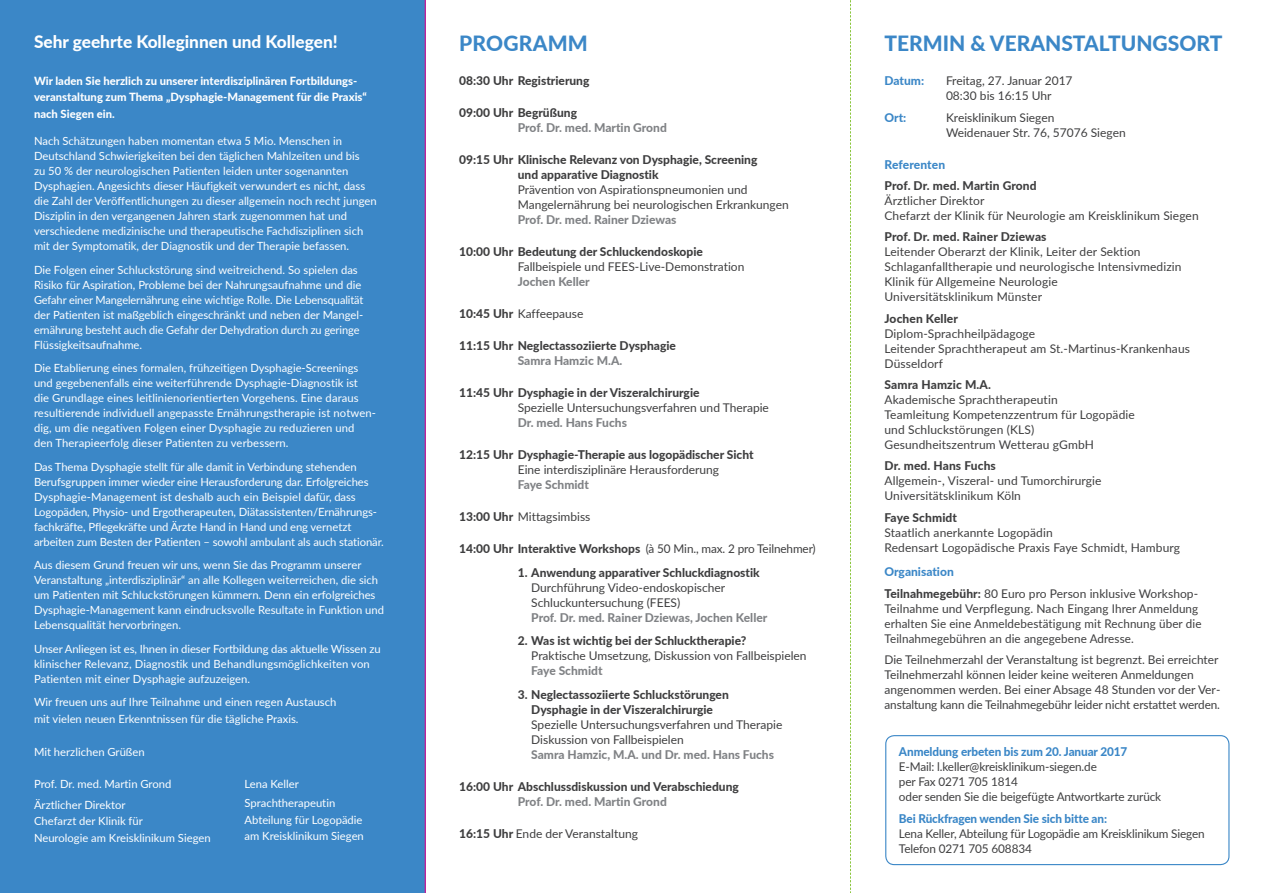
<style>
.page{position:relative;width:1263px;height:893px;background:#fff}
.page>*{position:absolute;margin:0;border:0;box-sizing:border-box;transform-origin:0 0}
.t1{font:800 21px "Lato";color:#3b87c7}
.t2{font:800 17.25px "Lato";color:#fff}
.t3{font:12px/15px "Lato";color:#3e3e3f}
.t4{font:800 12px/15px "Lato";color:#3e3e3f}
.t5{font:800 12px/15px "Lato";color:#808285}
.t6{font:800 12px "Lato";color:#3b87c7}
.t7{font:11.25px/15px "Lato";color:#fff}
.t8{font:800 11.25px/16.5px "Lato";color:#fff}
.s1{color:#3e3e3f}
.s2{font-weight:800}
.s3{font-weight:800;color:#808285}
.s4{color:#808285}
.s5{font-weight:400}
.s6{font-weight:800;color:#3b87c7}
</style>
<div class="page">
<div style="left:0;top:0;width:426px;height:893px;background:#3b87c7"></div>
<div style="left:885px;top:735px;width:344px;height:130px;border:1px solid #3b87c7;border-radius:9px"></div>
<hr style="left:425px;top:0;width:1px;height:893px;background:#ed028c">
<svg style="left:850px;top:0;width:1px;height:893px"></svg>
<p class="t2" style="left:34px;top:29px;width:305px">Sehr geehrte Kolleginnen und Kollegen!</p>
<p class="t1" style="left:459px;top:28px;width:130px">PROGRAMM</p>
<p class="t8" style="left:34px;top:72px;width:334px">Wir laden Sie herzlich zu unserer interdisziplinären Fortbildungs&shy;veranstaltung zum Thema „Dysphagie-Management für die Praxis“ nach Siegen ein.</p>
<p class="t7" style="left:34px;top:133px;width:344px">Nach Schätzungen haben momentan etwa 5 Mio. Menschen in Deutschland Schwierigkeiten bei den täglichen Mahlzeiten und bis<br>zu 50 % der neurologischen Patienten leiden unter sogenannten Dysphagien. Angesichts dieser Häufigkeit verwundert es nicht, dass die Zahl der Veröffentlichungen zu dieser allgemein noch recht jungen Disziplin in den vergangenen Jahren stark zugenommen hat und verschiedene medizinische und therapeutische Fachdisziplinen sich mit der Symptomatik, der Diagnostik und der Therapie befassen.</p>
<p class="t7" style="left:34px;top:262px;width:331px">Die Folgen einer Schluckstörung sind weitreichend. So spielen das Risiko für Aspiration, Probleme bei der Nahrungsaufnahme und die Gefahr einer Mangelernährung eine wichtige Rolle. Die Lebensqualität der Patienten ist maßgeblich eingeschränkt und neben der Mangel&shy;ernährung besteht auch die Gefahr der Dehydration durch zu geringe Flüssigkeitsaufnahme.</p>
<p class="t7" style="left:34px;top:360px;width:343px">Die Etablierung eines formalen, frühzeitigen Dysphagie-Screenings und gegebenenfalls eine weiterführende Dysphagie-Diagnostik ist<br>die Grundlage eines leitlinienorientierten Vorgehens. Eine daraus resultierende individuell angepasste Ernährungstherapie ist notwen&shy;dig, um die negativen Folgen einer Dysphagie zu reduzieren und den Therapieerfolg dieser Patienten zu verbessern.</p>
<p class="t7" style="left:34px;top:459px;width:351px">Das Thema Dysphagie stellt für alle damit in Verbindung stehenden Berufsgruppen immer wieder eine Herausforderung dar. Erfolgreiches Dysphagie-Management ist deshalb auch ein Beispiel dafür, dass Logopäden, Physio- und Ergotherapeuten, Diätassistenten/Ernährungs&shy;fachkräfte, Pflegekräfte und Ärzte Hand in Hand und eng vernetzt arbeiten zum Besten der Patienten – sowohl ambulant als auch stationär.</p>
<p class="t7" style="left:34px;top:557px;width:351px">Aus diesem Grund freuen wir uns, wenn Sie das Programm unserer Veranstaltung „interdisziplinär“ an alle Kollegen weiterreichen, die sich um Patienten mit Schluckstörungen kümmern. Denn ein erfolgreiches Dysphagie-Management kann eindrucksvolle Resultate in Funktion und Lebensqualität hervorbringen.</p>
<p class="t7" style="left:34px;top:641px;width:348px">Unser Anliegen ist es, Ihnen in dieser Fortbildung das aktuelle Wissen zu klinischer Relevanz, Diagnostik und Behandlungsmöglichkeiten von<br>Patienten mit einer Dysphagie aufzuzeigen.</p>
<p class="t7" style="left:34px;top:693px;width:304px;line-height:16.5px">Wir freuen uns auf Ihre Teilnahme und einen regen Austausch mit vielen neuen Erkenntnissen für die tägliche Praxis.</p>
<p class="t7" style="left:34px;top:744px;width:112px">Mit herzlichen Grüßen</p>
<p class="t7" style="left:34px;top:776px;width:139px">Prof. Dr. med. Martin Grond</p>
<p class="t7" style="left:34px;top:796px;width:178px;line-height:16.5px">Ärztlicher Direktor<br>Chefarzt der Klinik für<br>Neurologie am Kreisklinikum Siegen</p>
<p class="t7" style="left:244px;top:773px;width:92px;line-height:19.5px">Lena Keller<br>Sprachtherapeutin</p>
<p class="t7" style="left:244px;top:811px;width:121px;line-height:16.5px">Abteilung für Logopädie am Kreisklinikum Siegen</p>
<p class="t4" style="left:459px;top:73px;width:132px">08:30 Uhr Registrierung</p>
<p class="t5" style="left:518px;top:105px;width:151px;text-indent:-58px"><span class="s1">09:00 Uhr Begrüßung<br></span>Prof. Dr. med. Martin Grond</p>
<p class="t3" style="left:518px;top:152px;width:272px;text-indent:-58px"><span class="s2">09:15 Uhr Klinische Relevanz von Dysphagie, Screening<br>und apparative Diagnostik<br></span>Prävention von Aspirationspneumonien und Mangelernährung bei neurologischen Erkrankungen <span class="s3">Prof. Dr. med. Rainer Dziewas</span></p>
<p class="t3" style="left:518px;top:244px;width:228px;text-indent:-58px"><span class="s2">10:00 Uhr Bedeutung der Schluckendoskopie<br></span>Fallbeispiele und FEES-Live-Demonstration<br><span class="s3">Jochen Keller</span></p>
<p class="t3" style="left:459px;top:306px;width:126px"><span class="s2">10:45 Uhr</span> Kaffeepause</p>
<p class="t4" style="left:459px;top:338px;width:218px;text-align:center">11:15 Uhr Neglectassoziierte Dysphagie<br><span class="s4">Samra Hamzic M.A.</span></p>
<p class="t3" style="left:518px;top:385px;width:253px;text-indent:-58px"><span class="s2">11:45 Uhr Dysphagie in der Viszeralchirurgie<br></span>Spezielle Untersuchungsverfahren und Therapie<br><span class="s3">Dr. med. Hans Fuchs</span></p>
<p class="t4" style="left:518px;top:447px;width:237px;text-indent:-58px">12:15 Uhr Dysphagie-Therapie aus logopädischer Sicht<br><span class="s5">Eine interdisziplinäre Herausforderung<br></span><span class="s4">Faye Schmidt</span></p>
<p class="t3" style="left:459px;top:509px;width:133px"><span class="s2">13:00 Uhr</span> Mittagsimbiss</p>
<p class="t4" style="left:459px;top:541px;width:358px">14:00 Uhr Interaktive Workshops <span class="s5">(à 50 Min., max. 2 pro Teilnehmer)</span></p>
<p class="t3" style="left:531px;top:564px;width:238px;text-indent:-14px"><span class="s2">1. Anwendung apparativer Schluckdiagnostik </span>Durchführung Video-endoskopischer Schluckuntersuchung (FEES)<br><span class="s3">Prof. Dr. med. Rainer Dziewas, Jochen Keller</span></p>
<p class="t3" style="left:531px;top:633px;width:277px;text-indent:-14px"><span class="s2">2. Was ist wichtig bei der Schlucktherapie?<br></span>Praktische Umsetzung, Diskussion von Fallbeispielen<br><span class="s3">Faye Schmidt</span></p>
<p class="t3" style="left:531px;top:686px;width:253px;text-indent:-14px"><span class="s2">3. Neglectassoziierte Schluckstörungen Dysphagie in der Viszeralchirurgie<br></span>Spezielle Untersuchungsverfahren und Therapie Diskussion von Fallbeispielen<br><span class="s3">Samra Hamzic, M.A. und Dr. med. Hans Fuchs</span></p>
<p class="t4" style="left:518px;top:778px;width:223px;text-indent:-58px">16:00 Uhr Abschlussdiskussion und Verabschiedung<br><span class="s4">Prof. Dr. med. Martin Grond</span></p>
<p class="t3" style="left:459px;top:825px;width:180px"><span class="s2">16:15 Uhr</span> Ende der Veranstaltung</p>
<p class="t1" style="left:884px;top:28px;width:339px">TERMIN &amp; VERANSTALTUNGSORT</p>
<p class="t6" style="left:884px;top:72px;width:41px">Datum:</p>
<p class="t3" style="left:946px;top:73px;width:128px">Freitag, 27. Januar 2017<br>08:30 bis 16:15 Uhr</p>
<p class="t6" style="left:884px;top:108px;width:23px">Ort:</p>
<p class="t3" style="left:946px;top:109px;width:181px">Kreisklinikum Siegen<br>Weidenauer Str. 76, 57076 Siegen</p>
<p class="t6" style="left:884px;top:155px;width:62px">Referenten</p>
<p class="t3" style="left:884px;top:178px;width:316px"><span class="s2">Prof. Dr. med. Martin Grond<br></span>Ärztlicher Direktor<br>Chefarzt der Klinik für Neurologie am Kreisklinikum Siegen</p>
<p class="t3" style="left:884px;top:229px;width:299px"><span class="s2">Prof. Dr. med. Rainer Dziewas<br></span>Leitender Oberarzt der Klinik, Leiter der Sektion Schlaganfalltherapie und neurologische Intensivmedizin Klinik für Allgemeine Neurologie<br>Universitätsklinikum Münster</p>
<p class="t3" style="left:884px;top:310px;width:307px"><span class="s2">Jochen Keller<br></span>Diplom-Sprachheilpädagoge<br>Leitender Sprachtherapeut am St.-Martinus-Krankenhaus<br>Düsseldorf</p>
<p class="t3" style="left:884px;top:377px;width:252px"><span class="s2">Samra Hamzic M.A.<br></span>Akademische Sprachtherapeutin<br>Teamleitung Kompetenzzentrum für Logopädie und Schluckstörungen (KLS)<br>Gesundheitszentrum Wetterau gGmbH</p>
<p class="t3" style="left:884px;top:458px;width:219px"><span class="s2">Dr. med. Hans Fuchs<br></span>Allgemein-, Viszeral- und Tumorchirurgie<br>Universitätsklinikum Köln</p>
<p class="t3" style="left:884px;top:509px;width:297px"><span class="s2">Faye Schmidt<br></span>Staatlich anerkannte Logopädin<br>Redensart Logopädische Praxis Faye Schmidt, Hamburg</p>
<p class="t6" style="left:884px;top:563px;width:71px">Organisation</p>
<p class="t3" style="left:884px;top:585px;width:318px"><span class="s2">Teilnahmegebühr:</span> 80 Euro pro Person inklusive Workshop-Teilnahme und Verpflegung. Nach Eingang Ihrer Anmeldung erhalten Sie eine Anmeldebestätigung mit Rechnung über die Teilnahmegebühren an die angegebene Adresse.</p>
<p class="t3" style="left:884px;top:652px;width:337px">Die Teilnehmerzahl der Veranstaltung ist begrenzt. Bei erreichter Teilnehmerzahl können leider keine weiteren Anmeldungen angenommen werden. Bei einer Absage 48 Stunden vor der Ver&shy;anstaltung kann die Teilnahmegebühr leider nicht erstattet werden.</p>
<p class="t3" style="left:899px;top:744px;width:264px"><span class="s6">Anmeldung erbeten bis zum 20. Januar 2017<br></span>E-Mail: l.keller@kreisklinikum-siegen.de<br>per Fax 0271 705 1814<br>oder senden Sie die beigefügte Antwortkarte zurück</p>
<p class="t3" style="left:899px;top:810px;width:307px"><span class="s6">Bei Rückfragen wenden Sie sich bitte an:<br></span>Lena Keller, Abteilung für Logopädie am Kreisklinikum Siegen<br>Telefon 0271 705 608834</p>
</div>
